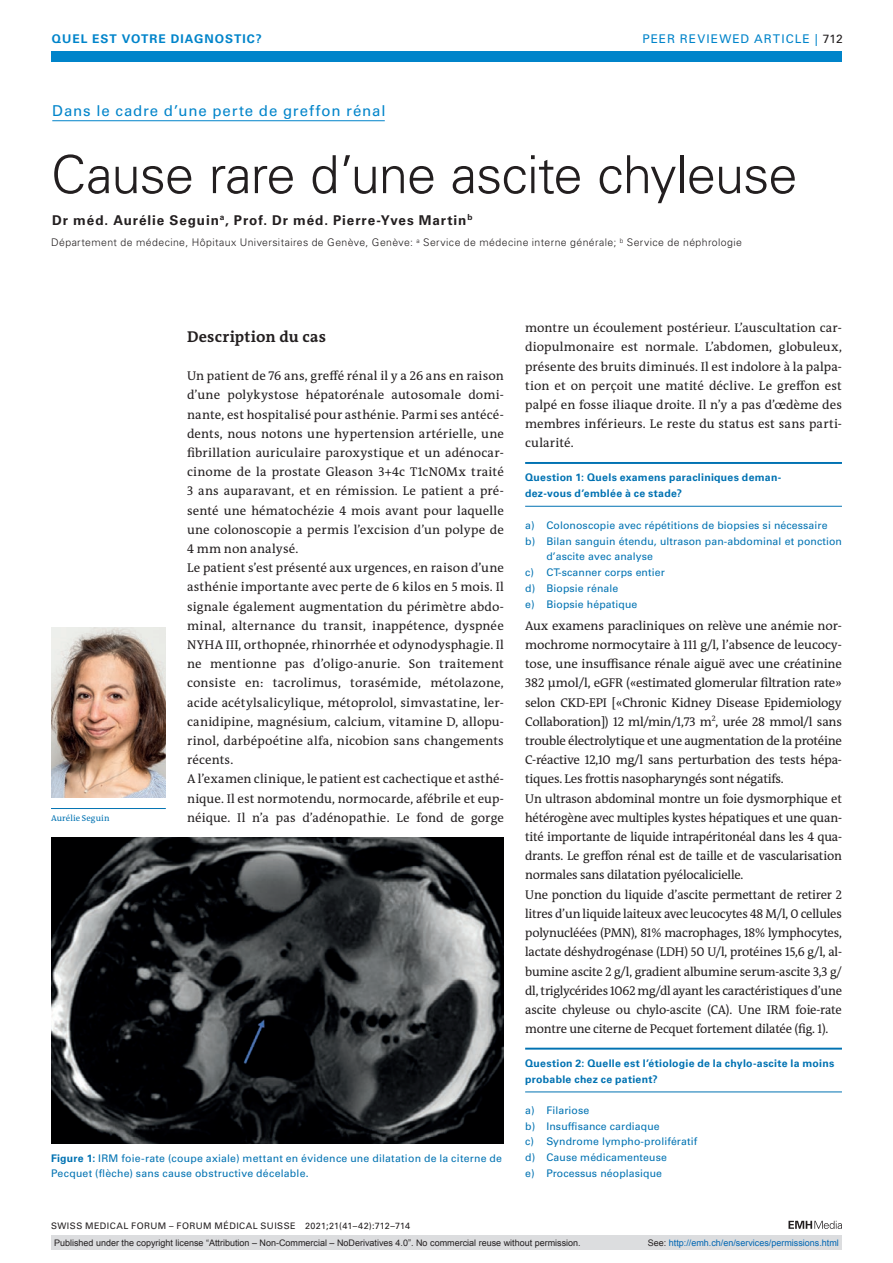
<style>
.page{position:relative;width:893px;height:1263px;background:#fff}
.page>*{position:absolute;margin:0;border:0;box-sizing:border-box;transform-origin:0 0}
.article-title{font:300 52.5px "Univers LT Std";letter-spacing:-.02em;color:#231f20}
.section-h1{font:700 15.75px "The Antiqua B W7";letter-spacing:.015em;color:#231f20}
.pre-heading{font:15px "Univers LT Std";letter-spacing:.06em;color:#0084ca}
.author-notes{font:700 13.5px "Univers LT Std";letter-spacing:.065em;color:#231f20}
.section-pn{font:12.75px/19.2px "The Antiqua B W5 Plain";color:#231f20;text-align:justify}
.ressort{font:700 12px "Univers LT Std";letter-spacing:.08em;color:#0084ca}
.ressort-2{font:12px "Univers LT Std";letter-spacing:.085em;color:#0084ca}
.boxed-text{font:10.5px/15.8px "Univers LT Std";letter-spacing:.01em;color:#0072b2}
.boxed-pre-heading{font:700 10.5px/16.5px "Univers LT Std";letter-spacing:.025em;color:#0072b2}
.fig-caption{font:10.5px/15.8px "Univers LT Std";letter-spacing:.025em;color:#0072b2}
.aff{font:300 10.5px "Univers LT Std";letter-spacing:.04em;color:#231f20}
.t1{font:9px "Arial";color:#231f20}
.fusszeile{font:9px "Univers LT Std";letter-spacing:.05em;color:#231f20}
.t2{font:9px "Arial";color:#0066b3}
.portrait-caption{font:8.7px "The Antiqua B W5 Plain";letter-spacing:.015em;color:#0072b2}
.s1{color:#231f20}
.s2{font-weight:700}
</style>
<div class="page">
<div style="left:51px;top:51px;width:791px;height:11px;background:#0084ca"></div>
<svg style="left:788px;top:1221px;width:54px;height:8px"></svg>
<hr style="left:52px;top:120px;width:333px;height:1px;background:#0084ca">
<hr style="left:525px;top:462px;width:317px;height:2px;background:#0072b2">
<hr style="left:525px;top:506px;width:317px;height:1px;background:#0072b2">
<hr style="left:525px;top:1048px;width:317px;height:1px;background:#0072b2">
<hr style="left:525px;top:1091px;width:317px;height:1px;background:#0072b2">
<hr style="left:51px;top:808px;width:115px;height:1px;background:#0072b2">
<img style="left:51px;top:628px;width:115px;height:170px">
<img style="left:51px;top:837px;width:453px;height:306px">
<div style="left:51px;top:1235px;width:791px;height:15px;background:#dcdddf"></div>
<p class="ressort" style="left:52px;top:31px;width:211px">QUEL EST VOTRE DIAGNOSTIC?</p>
<p class="ressort-2" style="left:642px;top:31px;width:202px">PEER REVIEWED ARTICLE | <span class="s1">712</span></p>
<p class="pre-heading" style="left:52px;top:102px;width:335px">Dans le cadre d’une perte de greffon rénal</p>
<p class="article-title" style="left:51px;top:143px;width:748px">Cause rare d’une ascite chyleuse</p>
<p class="author-notes" style="left:52px;top:212px;width:422px">Dr méd. Aurélie Seguin<sup>a</sup>, Prof. Dr méd. Pierre-Yves Martin<sup>b</sup></p>
<p class="aff" style="left:51px;top:236px;width:692px">Département de médecine, Hôpitaux Universitaires de Genève, Genève: <sup>a</sup> Service de médecine interne générale; <sup>b</sup> Service de néphrologie</p>
<p class="portrait-caption" style="left:51px;top:812px;width:60px">Aurélie Seguin</p>
<p class="section-h1" style="left:187px;top:326px;width:140px">Description du cas</p>
<p class="section-pn" style="left:187px;top:366px;width:318px">Un patient de 76 ans, greffé rénal il y a 26 ans en raison d’une polykystose hépatorénale autosomale domi&shy;nante, est hospitalisé pour asthénie. Parmi ses antécé&shy;dents, nous notons une hypertension artérielle, une fibrillation auriculaire paroxystique et un adénocar&shy;cinome de la prostate Gleason 3+4c T1cN0Mx traité 3 ans auparavant, et en rémission. Le patient a pré&shy;senté une hématochézie 4 mois avant pour laquelle une colonoscopie a permis l’excision d’un polype de 4 mm non analysé.</p>
<p class="section-pn" style="left:187px;top:558px;width:318px">Le patient s’est présenté aux urgences, en raison d’une asthénie importante avec perte de 6 kilos en 5 mois. Il signale également augmentation du périmètre abdo&shy;minal, alternance du transit, inappétence, dyspnée NYHA III, orthopnée, rhinorrhée et odynodysphagie. Il ne mentionne pas d’oligo-anurie. Son traitement consiste en: tacrolimus, torasémide, métolazone, acide acétylsalicylique, métoprolol, simvastatine, ler&shy;canidipine, magnésium, calcium, vitamine D, allopu&shy;rinol, darbépoétine alfa, nicobion sans changements récents.</p>
<p class="section-pn" style="left:187px;top:770px;width:318px">A l’examen clinique, le patient est cachectique et asthé&shy;nique. Il est normotendu, normocarde, afébrile et eup&shy;néique. Il n’a pas d’adénopathie. Le fond de gorge</p>
<p class="fig-caption" style="left:51px;top:1150px;width:453px"><span class="s2">Figure 1:</span> IRM foie-rate (coupe axiale) mettant en évidence une dilatation de la citerne de<br>Pecquet (flèche) sans cause obstructive décelable.</p>
<p class="fusszeile" style="left:51px;top:1220px;width:361px">SWISS MEDICAL FORUM – FORUM MÉDICAL SUISSE 2021;21(41–42):712–714</p>
<p class="section-pn" style="left:525px;top:318px;width:318px">montre un écoulement postérieur. L’auscultation car&shy;diopulmonaire est normale. L’abdomen, globuleux, présente des bruits diminués. Il est indolore à la palpa&shy;tion et on perçoit une matité déclive. Le greffon est palpé en fosse iliaque droite. Il n’y a pas d’œdème des membres inférieurs. Le reste du status est sans parti&shy;cularité.</p>
<p class="boxed-pre-heading" style="left:525px;top:469px;width:258px">Question 1: Quels examens paracliniques deman&shy;dez-vous d’emblée à ce stade?</p>
<p class="boxed-text" style="left:525px;top:517px;width:304px">a) Colonoscopie avec répétitions de biopsies si nécessaire</p>
<p class="boxed-text" style="left:546px;top:533px;width:297px;text-indent:-21px">b) Bilan sanguin étendu, ultrason pan-abdominal et ponction d’ascite avec analyse</p>
<p class="boxed-text" style="left:525px;top:565px;width:141px">c) CT-scanner corps entier</p>
<p class="boxed-text" style="left:525px;top:580px;width:95px">d) Biopsie rénale</p>
<p class="boxed-text" style="left:525px;top:596px;width:114px">e) Biopsie hépatique</p>
<p class="section-pn" style="left:525px;top:616px;width:318px">Aux examens paracliniques on relève une anémie nor&shy;mochrome normocytaire à 111 g/l, l’absence de leucocy&shy;tose, une insuffisance rénale aiguë avec une créatinine 382 µmol/l, eGFR («estimated glomerular filtration rate» selon CKD-EPI [«Chronic Kidney Disease Epidemiology Collaboration]) 12 ml/min/1,73 m<sup>2</sup>, urée 28 mmol/l sans trouble électrolytique et une augmentation de la protéine C-réactive 12,10 mg/l sans perturbation des tests hépa&shy;tiques. Les frottis nasopharyngés sont négatifs.</p>
<p class="section-pn" style="left:525px;top:789px;width:318px">Un ultrason abdominal montre un foie dysmorphique et hétérogène avec multiples kystes hépatiques et une quan&shy;tité importante de liquide intrapéritonéal dans les 4 qua&shy;drants. Le greffon rénal est de taille et de vascularisation normales sans dilatation pyélocalicielle.</p>
<p class="section-pn" style="left:525px;top:885px;width:318px">Une ponction du liquide d’ascite permettant de retirer 2 litres d’un liquide laiteux avec leucocytes 48 M/l, 0 cellules polynucléées (PMN), 81% macrophages, 18% lymphocytes, lactate déshydrogénase (LDH) 50 U/l, protéines 15,6 g/l, al&shy;bumine ascite 2 g/l, gradient albumine serum-ascite 3,3 g/ dl, triglycérides 1062 mg/dl ayant les caractéristiques d’une ascite chyleuse ou chylo-ascite (CA). Une IRM foie-rate montre une citerne de Pecquet fortement dilatée (fig. 1).</p>
<p class="boxed-pre-heading" style="left:525px;top:1055px;width:311px">Question 2: Quelle est l’étiologie de la chylo-ascite la moins probable chez ce patient?</p>
<p class="boxed-text" style="left:525px;top:1102px;width:66px">a) Filariose</p>
<p class="boxed-text" style="left:525px;top:1118px;width:136px">b) Insuffisance cardiaque</p>
<p class="boxed-text" style="left:525px;top:1134px;width:174px">c) Syndrome lympho-prolifératif</p>
<p class="boxed-text" style="left:525px;top:1149px;width:143px">d) Cause médicamenteuse</p>
<p class="boxed-text" style="left:525px;top:1165px;width:138px">e) Processus néoplasique</p>
<p class="t1" style="left:54px;top:1237px;width:528px">Published under the copyright license “Attribution – Non-Commercial – NoDerivatives 4.0”. No commercial reuse without permission.</p>
<p class="t2" style="left:648px;top:1237px;width:193px"><span class="s1">See:</span> http://emh.ch/en/services/permissions.html</p>
</div>
